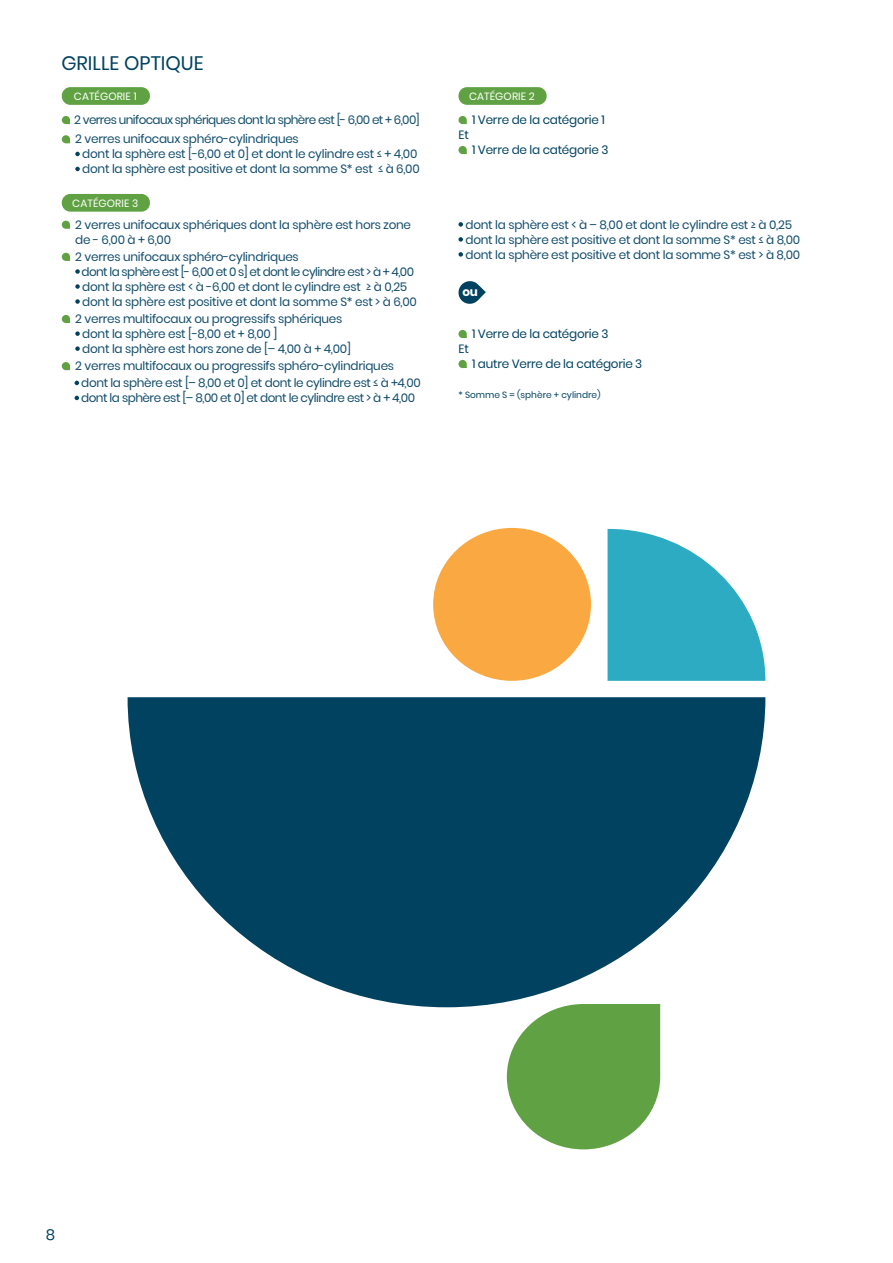
<style>
.page{position:relative;width:893px;height:1263px;background:#fff}
.page>*{position:absolute;margin:0;border:0;box-sizing:border-box;transform-origin:0 0}
.t1{font:19.5px "Poppins";color:#004260}
.t2{font:15px "Poppins";color:#004260}
.t3{font:12px/15px "Poppins";letter-spacing:-.02em;color:#114c6b}
.t4{font:12px "Poppins";letter-spacing:-.02em;color:#004260}
.t5{font:12px "Poppins";letter-spacing:-.05em;color:#114c6b}
.t6{font:700 12px "Poppins";color:#fff}
.t7{font:10.5px "Poppins";letter-spacing:.01em;color:#fff}
.t8{font:9px "Poppins";color:#004260}
</style>
<div class="page">
<div style="left:62px;top:87px;width:88px;height:18px;background:#60a243;border-radius:9px"></div>
<svg style="left:62px;top:116px;width:8px;height:8px"></svg>
<svg style="left:62px;top:135px;width:8px;height:8px"></svg>
<svg style="left:75px;top:152px;width:5px;height:4px"></svg>
<svg style="left:75px;top:167px;width:5px;height:4px"></svg>
<div style="left:458px;top:87px;width:89px;height:18px;background:#60a243;border-radius:9px"></div>
<svg style="left:458px;top:116px;width:9px;height:8px"></svg>
<svg style="left:458px;top:146px;width:9px;height:8px"></svg>
<div style="left:62px;top:194px;width:88px;height:18px;background:#60a243;border-radius:9px"></div>
<svg style="left:62px;top:221px;width:8px;height:8px"></svg>
<svg style="left:62px;top:253px;width:8px;height:8px"></svg>
<svg style="left:75px;top:269px;width:5px;height:5px"></svg>
<svg style="left:75px;top:284px;width:5px;height:5px"></svg>
<svg style="left:75px;top:299px;width:5px;height:5px"></svg>
<svg style="left:62px;top:315px;width:8px;height:8px"></svg>
<svg style="left:75px;top:331px;width:5px;height:5px"></svg>
<svg style="left:75px;top:346px;width:5px;height:5px"></svg>
<svg style="left:62px;top:362px;width:8px;height:8px"></svg>
<svg style="left:75px;top:381px;width:4px;height:4px"></svg>
<svg style="left:75px;top:396px;width:4px;height:4px"></svg>
<svg style="left:458px;top:222px;width:5px;height:5px"></svg>
<svg style="left:458px;top:237px;width:5px;height:5px"></svg>
<svg style="left:458px;top:252px;width:5px;height:5px"></svg>
<svg style="left:458px;top:281px;width:28px;height:23px"></svg>
<svg style="left:458px;top:330px;width:9px;height:8px"></svg>
<svg style="left:458px;top:360px;width:9px;height:8px"></svg>
<svg style="left:128px;top:697px;width:637px;height:310px;fill:#004260"></svg>
<svg style="left:507px;top:1004px;width:153px;height:145px"></svg>
<div style="left:433px;top:528px;width:158px;height:153px;background:#faa842;border-radius:50%"></div>
<svg style="left:608px;top:529px;width:157px;height:152px"></svg>
<p class="t1" style="left:61px;top:51px;width:144px">GRILLE OPTIQUE</p>
<p class="t7" style="left:74px;top:90px;width:64px">CATÉGORIE 1</p>
<p class="t5" style="left:74px;top:113px;width:347px">2 verres unifocaux sphériques dont la sphère est [- 6,00 et + 6,00]</p>
<p class="t3" style="left:82px;top:132px;width:339px;text-indent:-7px">2 verres unifocaux sphéro-cylindriques<br>dont la sphère est [-6,00 et 0] et dont le cylindre est ≤ + 4,00 dont la sphère est positive et dont la somme S* est ≤ à 6,00</p>
<p class="t7" style="left:72px;top:197px;width:67px">CATÉGORIE 3</p>
<p class="t3" style="left:75px;top:217px;width:337px">2 verres unifocaux sphériques dont la sphère est hors zone de - 6,00 à + 6,00</p>
<p class="t3" style="left:82px;top:249px;width:337px;text-indent:-6px">2 verres unifocaux sphéro-cylindriques<br>dont la sphère est [- 6,00 et 0 s] et dont le cylindre est &gt; à + 4,00 dont la sphère est &lt; à -6,00 et dont le cylindre est ≥ à 0,25 dont la sphère est positive et dont la somme S* est &gt; à 6,00</p>
<p class="t3" style="left:82px;top:311px;width:270px;text-indent:-7px">2 verres multifocaux ou progressifs sphériques dont la sphère est [-8,00 et + 8,00 ]<br>dont la sphère est hors zone de [– 4,00 à + 4,00]</p>
<p class="t3" style="left:75px;top:359px;width:320px">2 verres multifocaux ou progressifs sphéro-cylindriques</p>
<p class="t3" style="left:81px;top:376px;width:341px">dont la sphère est [– 8,00 et 0] et dont le cylindre est ≤ à +4,00 dont la sphère est [– 8,00 et 0] et dont le cylindre est &gt; à + 4,00</p>
<p class="t7" style="left:469px;top:90px;width:67px">CATÉGORIE 2</p>
<p class="t4" style="left:472px;top:113px;width:134px">1 Verre de la catégorie 1</p>
<p class="t4" style="left:458px;top:128px;width:12px">Et</p>
<p class="t4" style="left:472px;top:143px;width:138px">1 Verre de la catégorie 3</p>
<p class="t3" style="left:465px;top:217px;width:336px">dont la sphère est &lt; à – 8,00 et dont le cylindre est ≥ à 0,25 dont la sphère est positive et dont la somme S* est ≤ à 8,00 dont la sphère est positive et dont la somme S* est &gt; à 8,00</p>
<p class="t6" style="left:463px;top:285px;width:17px">ou</p>
<p class="t4" style="left:472px;top:327px;width:138px">1 Verre de la catégorie 3</p>
<p class="t4" style="left:458px;top:342px;width:12px">Et</p>
<p class="t4" style="left:472px;top:357px;width:172px">1 autre Verre de la catégorie 3</p>
<p class="t8" style="left:458px;top:390px;width:144px">* Somme S = (sphère + cylindre)</p>
<p class="t2" style="left:46px;top:1226px;width:11px">8</p>
</div>
